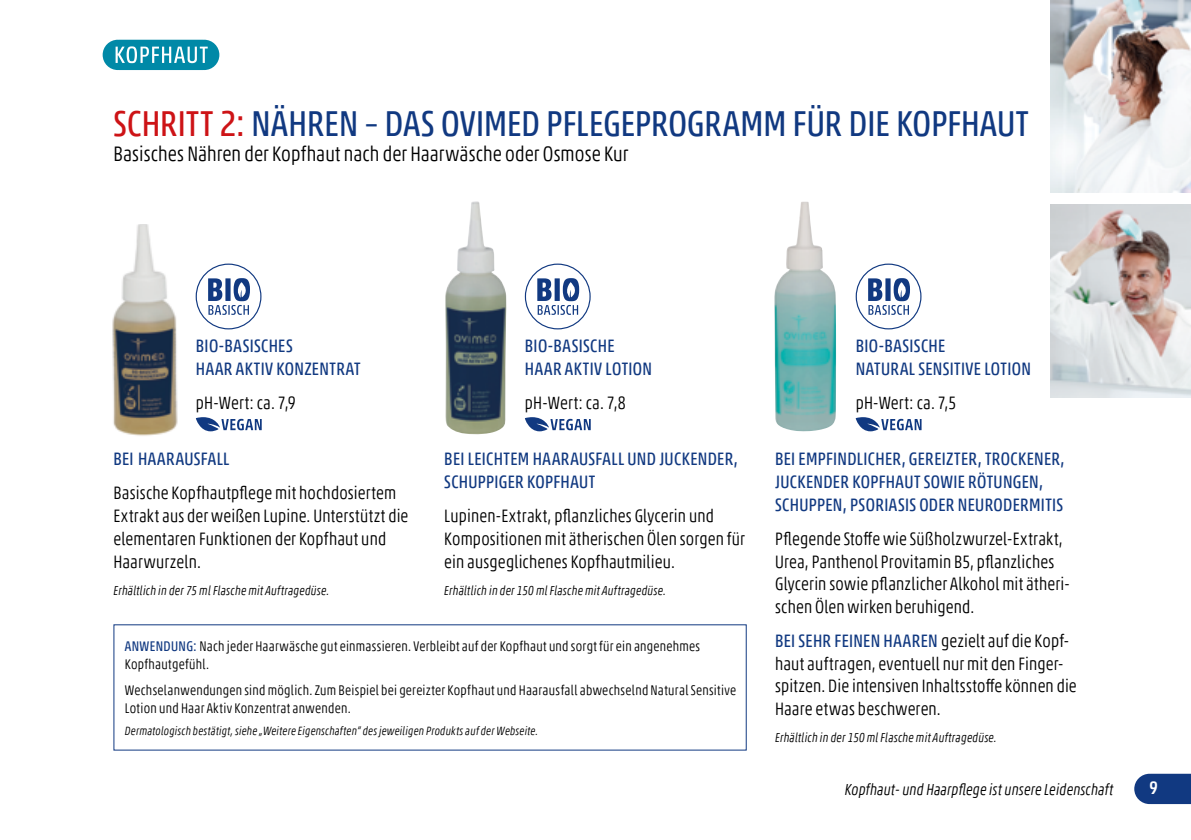
<style>
.page{position:relative;width:1191px;height:840px;background:#fff}
.page>*{position:absolute;margin:0;border:0;box-sizing:border-box;transform-origin:0 0}
.t1{font:condensed 36px "Akko Pro";letter-spacing:.005em;color:#113981}
.t2{font:300 condensed 21px "Akko Pro";letter-spacing:.005em;color:#000}
.t3{font:300 condensed 18px/22.6px "Akko Pro";letter-spacing:.01em;color:#000}
.t4{font:condensed 18px/22.6px "Akko Pro";letter-spacing:.02em;color:#113981}
.t5{font:500 condensed 18px "Akko Pro";color:#fff}
.t6{font:italic 300 condensed 16px "Akko Pro";letter-spacing:.01em;color:#000}
.t7{font:300 condensed 14px/18px "Akko Pro";letter-spacing:.02em;color:#000}
.t8{font:italic 300 condensed 13px "Akko Pro";letter-spacing:.02em;color:#000}
.t9{font:italic 300 condensed 12px "Akko Pro";letter-spacing:.02em;color:#000}
.s1{color:#cd1316}
.s2{font-weight:400;color:#113981}
</style>
<div class="page">
<svg style="left:1134px;top:773px;width:57px;height:30px;background:#24498b"></svg>
<svg style="left:525px;top:417px;width:66px;height:14px"></svg>
<svg style="left:855px;top:417px;width:66px;height:14px"></svg>
<img style="left:112px;top:224px;width:66px;height:212px">
<img style="left:445px;top:201px;width:61px;height:233px">
<img style="left:774px;top:201px;width:62px;height:230px">
<div style="left:196px;top:263px;width:65px;height:66px;border:1px solid #113981;border-radius:50%"></div>
<svg style="left:208px;top:278px;width:42px;height:37px"></svg>
<div style="left:525px;top:263px;width:65px;height:66px;border:1px solid #113981;border-radius:50%"></div>
<svg style="left:537px;top:278px;width:42px;height:37px"></svg>
<div style="left:855px;top:263px;width:66px;height:66px;border:1px solid #113981;border-radius:50%"></div>
<svg style="left:868px;top:278px;width:42px;height:37px"></svg>
<svg style="left:196px;top:417px;width:66px;height:14px"></svg>
<img style="left:1050px;top:204px;width:141px;height:193px">
<img style="left:1050px;top:0;width:141px;height:193px">
<svg style="left:103px;top:40px;width:116px;height:30px;background:#35a1b9"></svg>
<h1 class="t1" style="left:113px;top:102px;width:917px"><span class="s1">SCHRITT 2:</span> NÄHREN – DAS OVIMED PFLEGEPROGRAMM FÜR DIE KOPFHAUT</h1>
<p class="t2" style="left:113px;top:141px;width:516px">Basisches Nähren der Kopfhaut nach der Haarwäsche oder Osmose Kur</p>
<p class="t4" style="left:196px;top:334px;width:166px">BIO-BASISCHES<br>HAAR AKTIV KONZENTRAT</p>
<p class="t3" style="left:196px;top:391px;width:101px">pH-Wert: ca. 7,9</p>
<p class="t4" style="left:113px;top:447px;width:118px">BEI HAARAUSFALL</p>
<p class="t3" style="left:113px;top:481px;width:296px">Basische Kopfhautpflege mit hochdosiertem Extrakt aus der weißen Lupine. Unterstützt die elementaren Funktionen der Kopfhaut und Haarwurzeln.</p>
<p class="t8" style="left:113px;top:582px;width:217px">Erhältlich in der 75 ml Flasche mit Auftragedüse.</p>
<p class="t4" style="left:525px;top:334px;width:129px">BIO-BASISCHE<br>HAAR AKTIV LOTION</p>
<p class="t3" style="left:525px;top:391px;width:102px">pH-Wert: ca. 7,8</p>
<p class="t4" style="left:444px;top:447px;width:295px">BEI LEICHTEM HAARAUSFALL UND JUCKENDER,<br>SCHUPPIGER KOPFHAUT</p>
<p class="t3" style="left:444px;top:504px;width:302px">Lupinen-Extrakt, pflanzliches Glycerin und<br>Kompositionen mit ätherischen Ölen sorgen für ein ausgeglichenes Kopfhautmilieu.</p>
<p class="t8" style="left:444px;top:582px;width:223px">Erhältlich in der 150 ml Flasche mit Auftragedüse.</p>
<p class="t7" style="left:125px;top:636px;width:577px"><span class="s2">ANWENDUNG:</span> Nach jeder Haarwäsche gut einmassieren. Verbleibt auf der Kopfhaut und sorgt für ein angenehmes<br>Kopfhautgefühl.</p>
<p class="t7" style="left:125px;top:680px;width:613px">Wechselanwendungen sind möglich. Zum Beispiel bei gereizter Kopfhaut und Haarausfall abwechselnd Natural Sensitive<br>Lotion und Haar Aktiv Konzentrat anwenden.</p>
<p class="t9" style="left:125px;top:723px;width:415px">Dermatologisch bestätigt, siehe „Weitere Eigenschaften“ des jeweiligen Produkts auf der Webseite.</p>
<p class="t4" style="left:855px;top:334px;width:177px">BIO-BASISCHE<br>NATURAL SENSITIVE LOTION</p>
<p class="t3" style="left:855px;top:391px;width:102px">pH-Wert: ca. 7,5</p>
<p class="t4" style="left:775px;top:447px;width:291px">BEI EMPFINDLICHER, GEREIZTER, TROCKENER,<br>JUCKENDER KOPFHAUT SOWIE RÖTUNGEN,<br>SCHUPPEN, PSORIASIS ODER NEURODERMITIS</p>
<p class="t3" style="left:775px;top:527px;width:296px">Pflegende Stoffe wie Süßholzwurzel-Extrakt, Urea, Panthenol Provitamin B5, pflanzliches Glycerin sowie pflanzlicher Alkohol mit ätheri&shy;schen Ölen wirken beruhigend.</p>
<p class="t3" style="left:775px;top:629px;width:303px"><span class="s2">BEI SEHR FEINEN HAAREN</span> gezielt auf die Kopf&shy;haut auftragen, eventuell nur mit den Finger&shy;spitzen. Die intensiven Inhaltsstoffe können die Haare etwas beschweren.</p>
<p class="t8" style="left:775px;top:729px;width:223px">Erhältlich in der 150 ml Flasche mit Auftragedüse.</p>
<p class="t6" style="left:845px;top:779px;width:270px">Kopfhaut- und Haarpflege ist unsere Leidenschaft</p>
<p class="t5" style="left:1149px;top:776px;width:10px">9</p>
</div>
